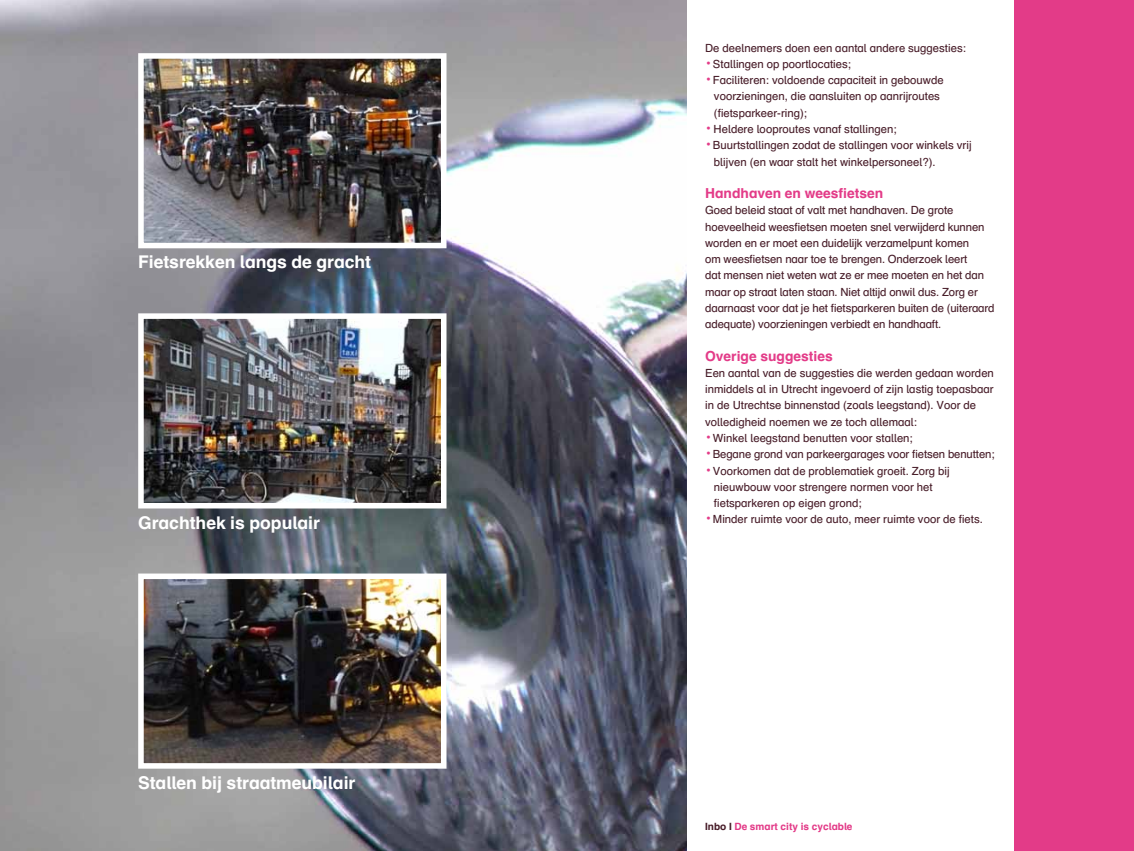
<style>
.page{position:relative;width:1134px;height:851px;background:#fff}
.page>*{position:absolute;margin:0;border:0;box-sizing:border-box;transform-origin:0 0}
.t1{font:700 17.5px "Schulbuch Nord";letter-spacing:-.005em;color:#fff}
.t2{font:700 13.75px "Schulbuch Nord";color:#e33b88}
.t3{font:11.25px/16.2px "Schulbuch Nord";color:#481d29}
.t4{font:700 10px "Schulbuch Nord";color:#e33b88}
.s1{font-weight:700;font-size:13.75px;color:#e33b88}
.s2{color:#481d29}
</style>
<div class="page">
<img style="left:0;top:0;width:687px;height:850px">
<img style="left:145px;top:60px;width:294px;height:181px">
<div style="left:138px;top:53px;width:308px;height:195px;border:6px solid #fff"></div>
<img style="left:145px;top:320px;width:294px;height:181px">
<div style="left:138px;top:313px;width:308px;height:195px;border:6px solid #fff"></div>
<img style="left:145px;top:580px;width:294px;height:181px">
<div style="left:138px;top:573px;width:308px;height:195px;border:6px solid #fff"></div>
<div style="left:1013px;top:0;width:121px;height:850px;background:#e33b88"></div>
<h1 class="t1" style="left:138px;top:251px;width:234px">Fietsrekken langs de gracht</h1>
<h1 class="t1" style="left:138px;top:511px;width:183px">Grachthek is populair</h1>
<h1 class="t1" style="left:138px;top:771px;width:219px">Stallen bij straatmeubilair</h1>
<p class="t3" style="left:705px;top:39px;width:262px">De deelnemers doen een aantal andere suggesties:</p>
<p class="t3" style="left:705px;top:56px;width:147px"><span class="s1">•</span> Stallingen op poortlocaties;</p>
<p class="t3" style="left:714px;top:72px;width:231px;text-indent:-9px"><span class="s1">•</span> Faciliteren: voldoende capaciteit in gebouwde voorzieningen, die aansluiten op aanrijroutes (fietsparkeer-ring);</p>
<p class="t3" style="left:705px;top:121px;width:193px"><span class="s1">•</span> Heldere looproutes vanaf stallingen;</p>
<p class="t3" style="left:714px;top:137px;width:259px;text-indent:-9px"><span class="s1">•</span> Buurtstallingen zodat de stallingen voor winkels vrij blijven (en waar stalt het winkelpersoneel?).</p>
<p class="t2" style="left:705px;top:184px;width:179px">Handhaven en weesfietsen</p>
<p class="t3" style="left:705px;top:202px;width:291px">Goed beleid staat of valt met handhaven. De grote hoeveelheid weesfietsen moeten snel verwijderd kunnen worden en er moet een duidelijk verzamelpunt komen<br>om weesfietsen naar toe te brengen. Onderzoek leert<br>dat mensen niet weten wat ze er mee moeten en het dan maar op straat laten staan. Niet altijd onwil dus. Zorg er daarnaast voor dat je het fietsparkeren buiten de (uiteraard adequate) voorzieningen verbiedt en handhaaft.</p>
<p class="t2" style="left:705px;top:347px;width:129px">Overige suggesties</p>
<p class="t3" style="left:705px;top:364px;width:290px">Een aantal van de suggesties die werden gedaan worden inmiddels al in Utrecht ingevoerd of zijn lastig toepasbaar in de Utrechtse binnenstad (zoals leegstand). Voor de volledigheid noemen we ze toch allemaal:</p>
<p class="t3" style="left:705px;top:429px;width:209px"><span class="s1">•</span> Winkel leegstand benutten voor stallen;</p>
<p class="t3" style="left:705px;top:446px;width:291px"><span class="s1">•</span> Begane grond van parkeergarages voor fietsen benutten;</p>
<p class="t3" style="left:714px;top:462px;width:237px;text-indent:-9px"><span class="s1">•</span> Voorkomen dat de problematiek groeit. Zorg bij nieuwbouw voor strengere normen voor het fietsparkeren op eigen grond;</p>
<p class="t3" style="left:705px;top:511px;width:279px"><span class="s1">•</span> Minder ruimte voor de auto, meer ruimte voor de fiets.</p>
<p class="t4" style="left:705px;top:819px;width:149px"><span class="s2">Inbo I</span> De smart city is cyclable</p>
</div>
